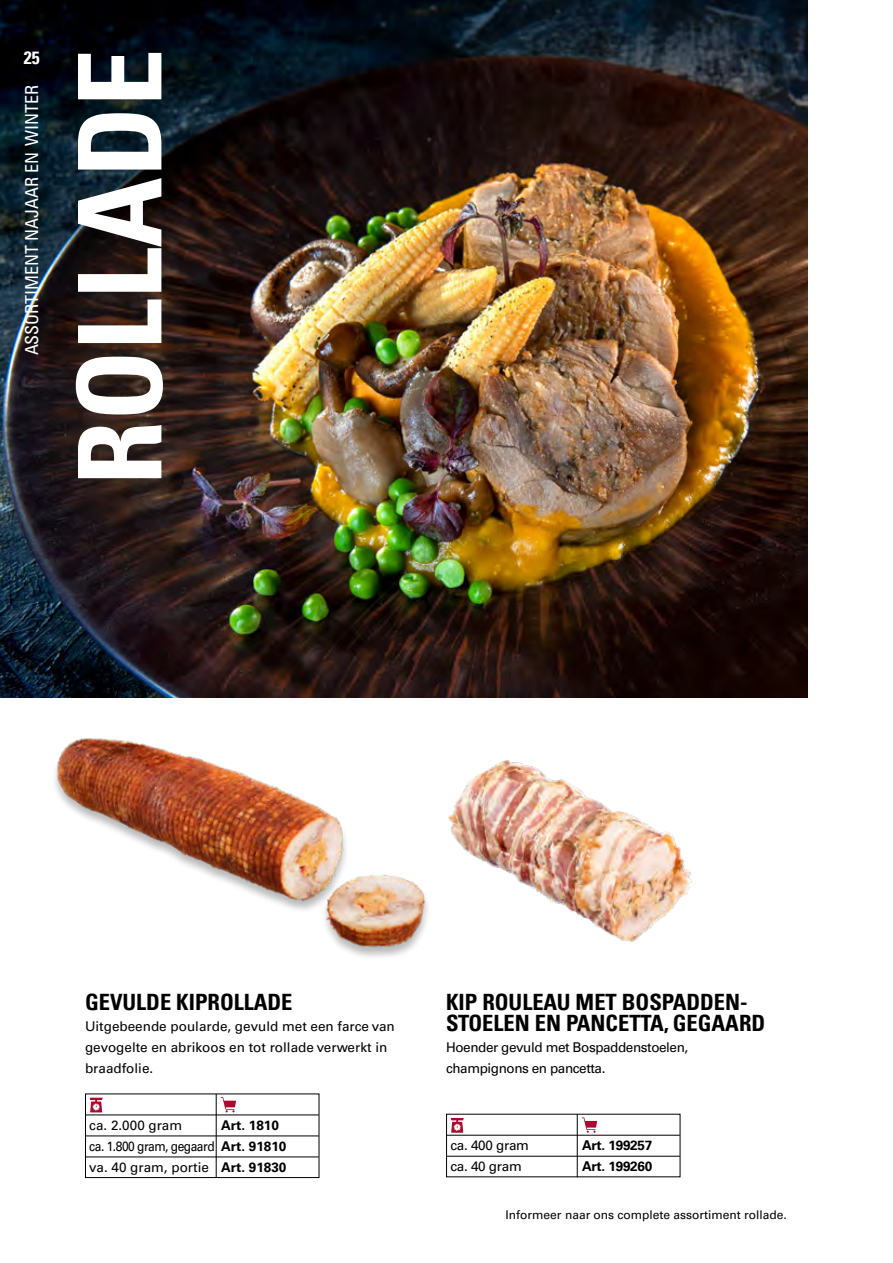
<style>
.page{position:relative;width:893px;height:1263px;background:#fff}
.page>*{position:absolute;margin:0;border:0;box-sizing:border-box;transform-origin:0 0}
.t1{font:700 condensed 115.5px "Univers";color:#fff}
.t2{font:700 condensed 22.5px/21px "Univers";color:#000}
.t3{font:condensed 18px "Univers";color:#fff}
.t4{font:700 condensed 18px "Univers";color:#fff}
.t5{font:13.5px/21px "Univers";color:#000}
.t6{font:13.5px/21px "Univers";letter-spacing:-.04em;color:#000;scale:.89 1}
.t7{font:13.5px/21px "Univers";letter-spacing:-.03em;color:#000}
.t8{font:700 13.5px "Univers";letter-spacing:-.02em;color:#000}
.t9{font:13.5px "Univers";letter-spacing:-.02em;color:#000}
.t10{font:12px "Univers";color:#000}
.s1{font-weight:700}
</style>
<div class="page">
<img style="left:0;top:0;width:808px;height:697px">
<img style="left:55px;top:738px;width:366px;height:219px">
<img style="left:421px;top:760px;width:271px;height:182px">
<div style="left:85px;top:1094px;width:234px;height:84px;border:1px solid #000"></div>
<svg style="left:90px;top:1098px;width:13px;height:14px"></svg>
<hr style="left:86px;top:1115px;width:233px;height:1px;background:#000">
<hr style="left:86px;top:1136px;width:233px;height:1px;background:#000">
<hr style="left:216px;top:1094px;width:1px;height:84px;background:#000">
<svg style="left:221px;top:1097px;width:15px;height:15px"></svg>
<hr style="left:86px;top:1157px;width:233px;height:1px;background:#000">
<svg style="left:451px;top:1118px;width:13px;height:15px"></svg>
<hr style="left:447px;top:1135px;width:233px;height:1px;background:#000">
<hr style="left:447px;top:1156px;width:233px;height:1px;background:#000">
<hr style="left:577px;top:1114px;width:1px;height:63px;background:#000">
<svg style="left:582px;top:1117px;width:15px;height:16px"></svg>
<h3 class="t4" style="left:24px;top:47px;width:17px">25</h3>
<h3 class="t3" style="left:20px;top:355px;width:272px;rotate:-90deg">ASSORTIMENT NAJAAR EN WINTER</h3>
<h1 class="t1" style="left:49px;top:485px;width:438px;rotate:-90deg">ROLLADE</h1>
<h2 class="t2" style="left:85px;top:991px;width:209px">GEVULDE KIPROLLADE</h2>
<p class="t5" style="left:85px;top:1015px;width:311px">Uitgebeende poularde, gevuld met een farce van gevogelte en abrikoos en tot rollade verwerkt in braadfolie.</p>
<p class="t6" style="left:89px;top:1115px;width:223px;text-indent:132px"><span class="s1">Art. 1810 </span>ca. 1.800 gram, gegaard <span class="s1">Art. 91810 </span>va. 40 gram, portie <span class="s1">Art. 91830</span></p>
<p class="t5" style="left:89px;top:1115px;width:94px">ca. 2.000 gram</p>
<h2 class="t2" style="left:446px;top:991px;width:321px">KIP ROULEAU MET BOSPADDEN-<br>STOELEN EN PANCETTA, GEGAARD</h2>
<p class="t7" style="left:446px;top:1036px;width:244px">Hoender gevuld met Bospaddenstoelen, champignons en pancetta.</p>
<p class="t9" style="left:450px;top:1137px;width:80px">ca. 400 gram</p>
<p class="t8" style="left:582px;top:1137px;width:72px">Art. 199257</p>
<p class="t5" style="left:450px;top:1156px;width:73px">ca. 40 gram</p>
<p class="t8" style="left:582px;top:1158px;width:72px">Art. 199260</p>
<p class="t10" style="left:506px;top:1208px;width:283px">Informeer naar ons complete assortiment rollade.</p>
</div>
